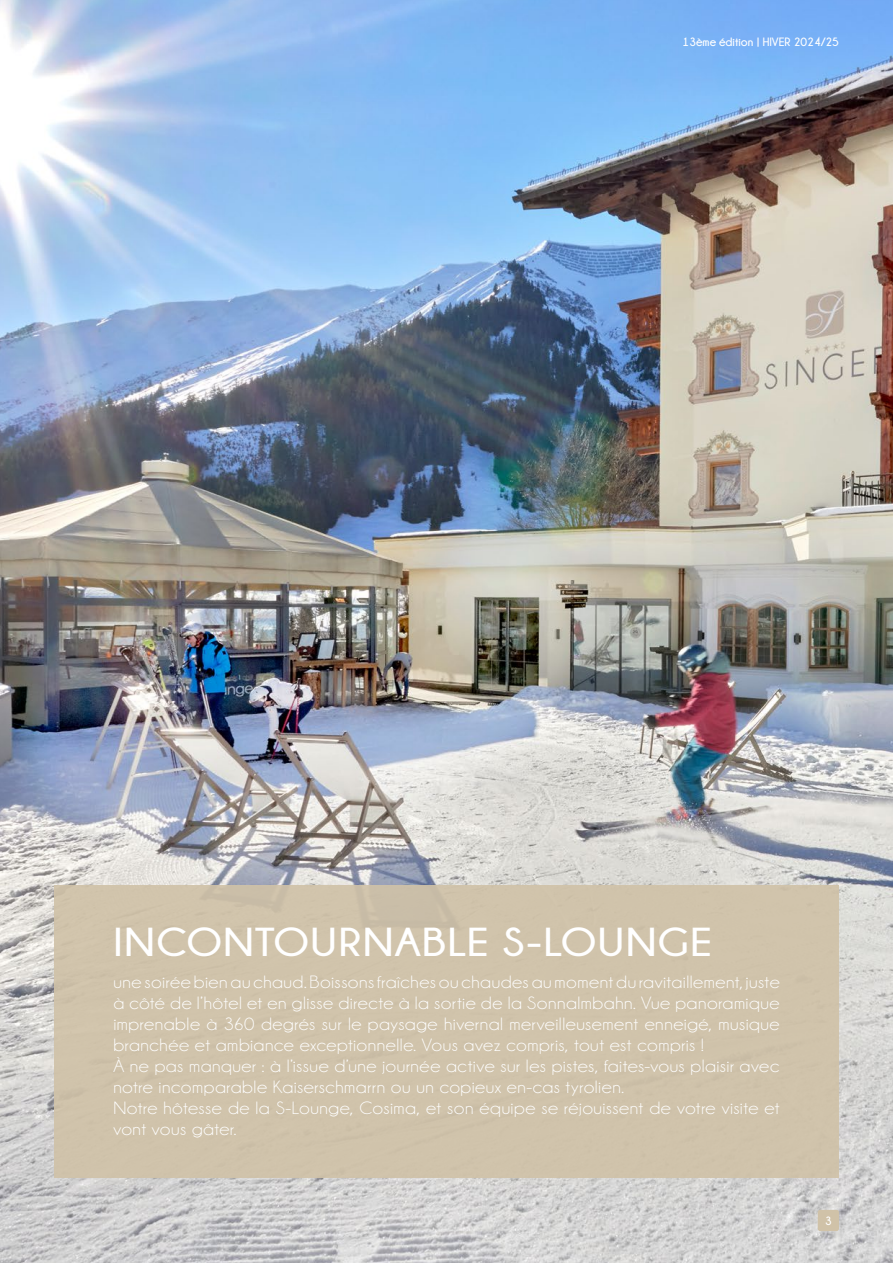
<style>
.page{position:relative;width:893px;height:1263px;background:#fff}
.page>*{position:absolute;margin:0;border:0;box-sizing:border-box;transform-origin:0 0}
.t1{font:700 40.35px "Champagne&Limousines";letter-spacing:.035em;color:#fff;scale:1.1 1}
.t2{font:18px/21px "Champagne&Limousines";letter-spacing:.025em;color:#fff;scale:1.1 1}
.t3{font:700 12px "Champagne&Limousines";color:#fff}
</style>
<div class="page">
<img style="left:0;top:0;width:893px;height:1263px">
<div style="left:818px;top:1210px;width:21px;height:21px;background:#d0c2a8;border-radius:2px"></div>
<div style="left:54px;top:885px;width:785px;height:293px;background:#d0c2a8"></div>
<p class="t3" style="left:683px;top:35px;width:158px">13ème édition | HIVER 2024/25</p>
<h1 class="t1" style="left:113px;top:920px;width:546px">INCONTOURNABLE S-LOUNGE</h1>
<p class="t2" style="left:113px;top:972px;width:607px">une soirée bien au chaud. Boissons fraîches ou chaudes au moment du ravitaillement, juste à côté de l’hôtel et en glisse directe à la sortie de la Sonnalmbahn. Vue panoramique imprenable à 360 degrés sur le paysage hivernal merveilleusement enneigé, musique branchée et ambiance exceptionnelle. Vous avez compris, tout est compris !<br>À ne pas manquer : à l’issue d’une journée active sur les pistes, faites-vous plaisir avec notre incomparable Kaiserschmarrn ou un copieux en-cas tyrolien.<br>Notre hôtesse de la S-Lounge, Cosima, et son équipe se réjouissent de votre visite et vont vous gâter.</p>
<p class="t3" style="left:825px;top:1214px;width:8px">3</p>
</div>
